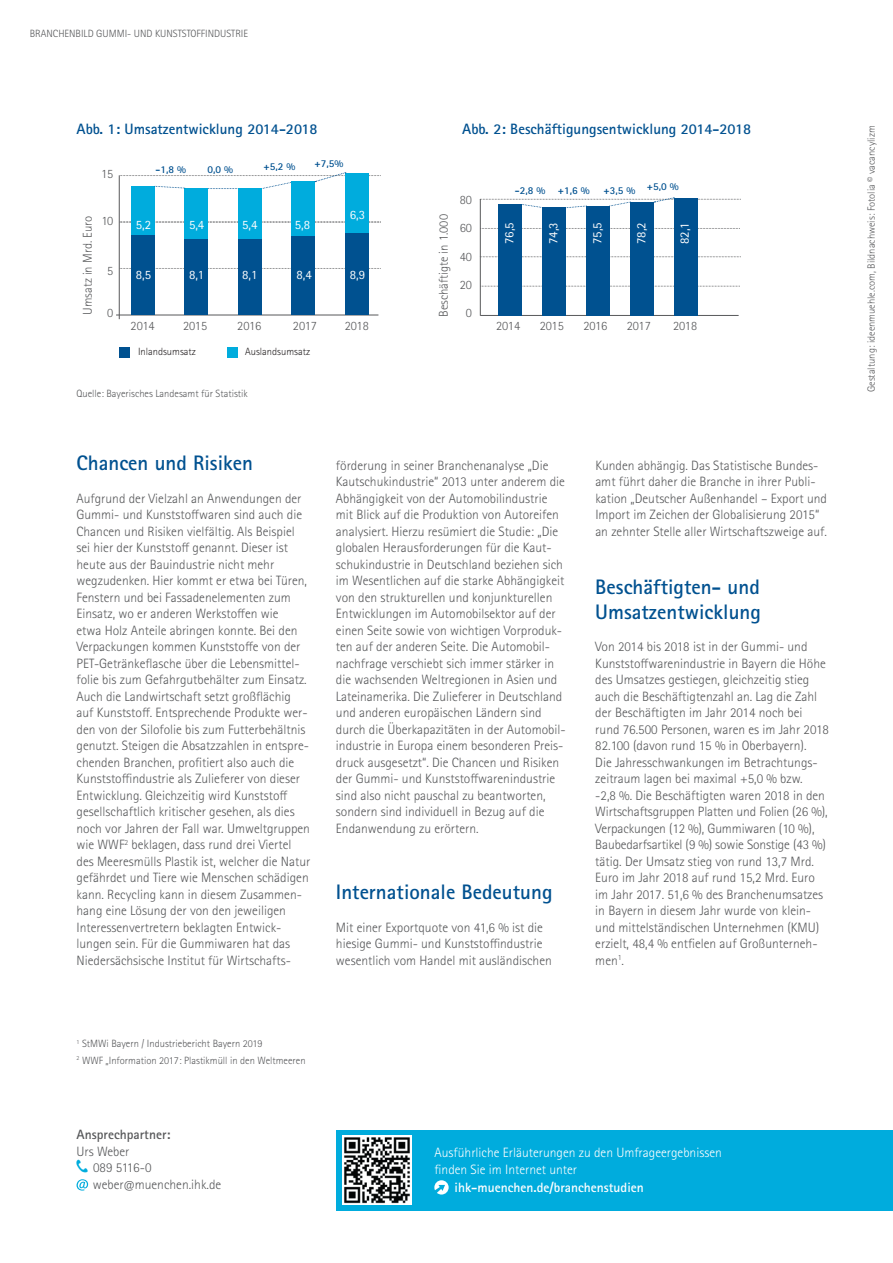
<style>
.page{position:relative;width:893px;height:1263px;background:#fff}
.page>*{position:absolute;margin:0;border:0;box-sizing:border-box;transform-origin:0 0}
.t1{font:700 21px/25.2px "Rotis Sans Serif Std";color:#005190}
.t2{font:700 15px "Rotis Sans Serif Std";color:#005190}
.t3{font:300 13.5px/16.5px "Rotis Sans Serif Std";color:#57585a}
.t4{font:300 13.5px/16.5px "Rotis Sans Serif Std";color:#fff}
.t5{font:700 13.5px "Rotis Sans Serif Std";color:#fff}
.t6{font:700 13.5px "Rotis Sans Serif Std";color:#57585a}
.t7{font:300 12.75px "Rotis Sans Serif Std";color:#57585a}
.t8{font:12.75px "Rotis Sans Serif Std";color:#fff}
.t9{font:300 12.75px "Rotis Sans Serif Std";color:#fff}
.t10{font:300 10.5px/16.5px "Rotis Sans Serif Std";color:#57585a}
.t11{font:700 10.5px "Rotis Sans Serif Std";color:#005190}
.t12{font:300 10.5px "Rotis Sans Serif Std";color:#231f20}
</style>
<div class="page">
<svg style="left:120px;top:268px;width:261px;height:1px"></svg>
<svg style="left:120px;top:222px;width:261px;height:1px"></svg>
<hr style="left:119px;top:175px;width:1px;height:144px;background:#57585a">
<hr style="left:116px;top:315px;width:262px;height:1px;background:#57585a">
<div style="left:346px;top:232px;width:23px;height:83px;background:#005190"></div>
<div style="left:346px;top:173px;width:23px;height:59px;background:#00acdd"></div>
<div style="left:227px;top:347px;width:10px;height:11px;background:#00acdd"></div>
<div style="left:119px;top:347px;width:11px;height:11px;background:#005190"></div>
<div style="left:132px;top:235px;width:23px;height:80px;background:#005190"></div>
<div style="left:132px;top:186px;width:23px;height:49px;background:#00acdd"></div>
<div style="left:185px;top:239px;width:23px;height:76px;background:#005190"></div>
<div style="left:185px;top:188px;width:23px;height:51px;background:#00acdd"></div>
<div style="left:238px;top:239px;width:23px;height:76px;background:#005190"></div>
<div style="left:238px;top:188px;width:23px;height:51px;background:#00acdd"></div>
<div style="left:292px;top:236px;width:23px;height:79px;background:#005190"></div>
<div style="left:292px;top:182px;width:23px;height:54px;background:#00acdd"></div>
<svg style="left:481px;top:257px;width:260px;height:1px"></svg>
<svg style="left:481px;top:286px;width:259px;height:1px"></svg>
<svg style="left:481px;top:228px;width:259px;height:1px"></svg>
<hr style="left:480px;top:199px;width:1px;height:117px;background:#57585a">
<hr style="left:480px;top:315px;width:259px;height:1px;background:#57585a">
<div style="left:674px;top:198px;width:23px;height:118px;background:#005190"></div>
<div style="left:337px;top:1130px;width:556px;height:80px;background:#00acdd"></div>
<img style="left:342px;top:1135px;width:69px;height:70px">
<svg style="left:77px;top:1159px;width:11px;height:13px"></svg>
<svg style="left:77px;top:1179px;width:11px;height:11px"></svg>
<svg style="left:434px;top:1180px;width:15px;height:14px"></svg>
<svg style="left:120px;top:172px;width:261px;height:17px"></svg>
<div style="left:498px;top:204px;width:24px;height:112px;background:#005190"></div>
<div style="left:542px;top:208px;width:24px;height:108px;background:#005190"></div>
<div style="left:586px;top:206px;width:24px;height:110px;background:#005190"></div>
<div style="left:631px;top:202px;width:23px;height:114px;background:#005190"></div>
<svg style="left:480px;top:197px;width:261px;height:11px"></svg>
<p class="t10" style="left:30px;top:25px;width:220px">BRANCHENBILD GUMMI- UND KUNSTSTOFFINDUSTRIE</p>
<p class="t2" style="left:77px;top:120px;width:243px">Abb. 1: Umsatzentwicklung 2014-2018</p>
<p class="t2" style="left:462px;top:119px;width:290px">Abb. 2: Beschäftigungsentwicklung 2014-2018</p>
<p class="t7" style="left:80px;top:315px;width:101px;rotate:-90deg">Umsatz in Mrd. Euro</p>
<p class="t7" style="left:101px;top:167px;width:14px">15</p>
<p class="t7" style="left:102px;top:213px;width:13px">10</p>
<p class="t7" style="left:107px;top:263px;width:8px">5</p>
<p class="t7" style="left:107px;top:305px;width:8px">0</p>
<p class="t11" style="left:156px;top:163px;width:32px">-1,8 %</p>
<p class="t11" style="left:208px;top:163px;width:27px">0,0 %</p>
<p class="t11" style="left:263px;top:160px;width:33px">+5,2 %</p>
<p class="t11" style="left:315px;top:156px;width:30px">+7,5%</p>
<p class="t8" style="left:136px;top:218px;width:17px">5,2</p>
<p class="t8" style="left:136px;top:267px;width:17px">8,5</p>
<p class="t8" style="left:189px;top:218px;width:17px">5,4</p>
<p class="t8" style="left:189px;top:267px;width:17px">8,1</p>
<p class="t8" style="left:242px;top:218px;width:17px">5,4</p>
<p class="t8" style="left:295px;top:218px;width:17px">5,8</p>
<p class="t8" style="left:242px;top:267px;width:17px">8,1</p>
<p class="t8" style="left:296px;top:267px;width:17px">8,4</p>
<p class="t9" style="left:304px;top:267px;width:8px">1</p>
<p class="t8" style="left:350px;top:207px;width:17px">6,3</p>
<p class="t8" style="left:350px;top:267px;width:17px">8,9</p>
<p class="t7" style="left:131px;top:319px;width:26px">2014</p>
<p class="t7" style="left:183px;top:319px;width:26px">2015</p>
<p class="t7" style="left:237px;top:319px;width:26px">2016</p>
<p class="t7" style="left:293px;top:319px;width:26px">2017</p>
<p class="t7" style="left:345px;top:319px;width:26px">2018</p>
<p class="t12" style="left:138px;top:345px;width:59px">Inlandsumsatz</p>
<p class="t12" style="left:245px;top:345px;width:66px">Auslandsumsatz</p>
<p class="t10" style="left:77px;top:385px;width:173px">Quelle: Bayerisches Landesamt für Statistik</p>
<p class="t7" style="left:460px;top:192px;width:14px">80</p>
<p class="t7" style="left:436px;top:317px;width:104px;rotate:-90deg">Beschäftigte in 1.000</p>
<p class="t7" style="left:460px;top:221px;width:14px">60</p>
<p class="t7" style="left:460px;top:249px;width:14px">40</p>
<p class="t7" style="left:460px;top:277px;width:14px">20</p>
<p class="t7" style="left:466px;top:305px;width:8px">0</p>
<p class="t11" style="left:515px;top:183px;width:76px">-2,8 % +1,6 %</p>
<p class="t11" style="left:603px;top:183px;width:33px">+3,5 %</p>
<p class="t11" style="left:647px;top:180px;width:33px">+5,0 %</p>
<p class="t8" style="left:502px;top:244px;width:23px;rotate:-90deg">76,5</p>
<p class="t8" style="left:546px;top:244px;width:23px;rotate:-90deg">74,3</p>
<p class="t8" style="left:590px;top:244px;width:23px;rotate:-90deg">75,5</p>
<p class="t8" style="left:634px;top:244px;width:23px;rotate:-90deg">78,2</p>
<p class="t8" style="left:677px;top:244px;width:23px;rotate:-90deg">82,1</p>
<p class="t7" style="left:496px;top:319px;width:26px">2014</p>
<p class="t7" style="left:540px;top:319px;width:26px">2015</p>
<p class="t7" style="left:583px;top:319px;width:26px">2016</p>
<p class="t7" style="left:627px;top:319px;width:26px">2017</p>
<p class="t7" style="left:673px;top:319px;width:26px">2018</p>
<h1 class="t1" style="left:77px;top:450px;width:178px">Chancen und Risiken</h1>
<p class="t3" style="left:77px;top:490px;width:235px">Aufgrund der Vielzahl an Anwendungen der Gummi- und Kunststoffwaren sind auch die Chancen und Risiken vielfältig. Als Beispiel sei hier der Kunststoff genannt. Dieser ist heute aus der Bauindustrie nicht mehr wegzudenken. Hier kommt er etwa bei Türen, Fenstern und bei Fassadenelementen zum Einsatz, wo er anderen Werkstoffen wie<br>etwa Holz Anteile abringen konnte. Bei den Verpackungen kommen Kunststoffe von der PET-Getränkeflasche über die Lebensmittel&shy;folie bis zum Gefahrgutbehälter zum Einsatz.<br>Auch die Landwirtschaft setzt großflächig auf Kunststoff. Entsprechende Produkte wer&shy;den von der Silofolie bis zum Futterbehältnis genutzt. Steigen die Absatzzahlen in entspre&shy;chenden Branchen, profitiert also auch die Kunststoffindustrie als Zulieferer von dieser Entwicklung. Gleichzeitig wird Kunststoff gesellschaftlich kritischer gesehen, als dies noch vor Jahren der Fall war. Umweltgruppen wie WWF<sup>2</sup> beklagen, dass rund drei Viertel des Meeresmülls Plastik ist, welcher die Natur gefährdet und Tiere wie Menschen schädigen kann. Recycling kann in diesem Zusammen&shy;hang eine Lösung der von den jeweiligen Interessenvertretern beklagten Entwick&shy;lungen sein. Für die Gummiwaren hat das Niedersächsische Institut für Wirtschafts-</p>
<p class="t3" style="left:336px;top:457px;width:231px">förderung in seiner Branchenanalyse „Die Kautschukindustrie“ 2013 unter anderem die Abhängigkeit von der Automobilindustrie mit Blick auf die Produktion von Autoreifen analysiert. Hierzu resümiert die Studie: „Die globalen Herausforderungen für die Kaut&shy;schukindustrie in Deutschland beziehen sich im Wesentlichen auf die starke Abhängigkeit von den strukturellen und konjunkturellen Entwicklungen im Automobilsektor auf der einen Seite sowie von wichtigen Vorproduk&shy;ten auf der anderen Seite. Die Automobil&shy;nachfrage verschiebt sich immer stärker in die wachsenden Weltregionen in Asien und Lateinamerika. Die Zulieferer in Deutschland und anderen europäischen Ländern sind durch die Überkapazitäten in der Automobil&shy;industrie in Europa einem besonderen Preis&shy;druck ausgesetzt“. Die Chancen und Risiken der Gummi- und Kunststoffwarenindustrie sind also nicht pauschal zu beantworten, sondern sind individuell in Bezug auf die Endanwendung zu erörtern.</p>
<h1 class="t1" style="left:336px;top:879px;width:218px">Internationale Bedeutung</h1>
<p class="t3" style="left:336px;top:919px;width:217px">Mit einer Exportquote von 41,6 % ist die hiesige Gummi- und Kunststoffindustrie wesentlich vom Handel mit ausländischen</p>
<p class="t10" style="left:77px;top:1036px;width:231px"><sup>1</sup> StMWi Bayern / Industriebericht Bayern 2019<br><sup>2</sup> WWF „Information 2017: Plastikmüll in den Weltmeeren</p>
<p class="t3" style="left:595px;top:457px;width:233px">Kunden abhängig. Das Statistische Bundes&shy;amt führt daher die Branche in ihrer Publi&shy;kation „Deutscher Außenhandel – Export und Import im Zeichen der Globalisierung 2015“ an zehnter Stelle aller Wirtschaftszweige auf.</p>
<h1 class="t1" style="left:595px;top:574px;width:167px">Beschäftigten- und<br>Umsatzentwicklung</h1>
<p class="t3" style="left:595px;top:639px;width:235px">Von 2014 bis 2018 ist in der Gummi- und Kunststoffwarenindustrie in Bayern die Höhe des Umsatzes gestiegen, gleichzeitig stieg auch die Beschäftigtenzahl an. Lag die Zahl der Beschäftigten im Jahr 2014 noch bei rund 76.500 Personen, waren es im Jahr 2018<br>82.100 (davon rund 15 % in Oberbayern).<br>Die Jahresschwankungen im Betrachtungs&shy;zeitraum lagen bei maximal +5,0 % bzw.<br>-2,8 %. Die Beschäftigten waren 2018 in den Wirtschaftsgruppen Platten und Folien (26 %), Verpackungen (12 %), Gummiwaren (10 %), Baubedarfsartikel (9 %) sowie Sonstige (43 %) tätig. Der Umsatz stieg von rund 13,7 Mrd.<br>Euro im Jahr 2018 auf rund 15,2 Mrd. Euro im Jahr 2017. 51,6 % des Branchenumsatzes in Bayern in diesem Jahr wurde von klein&shy;und mittelständischen Unternehmen (KMU) erzielt, 48,4 % entfielen auf Großunterneh&shy;men<sup>1</sup>.</p>
<p class="t6" style="left:77px;top:1126px;width:95px">Ansprechpartner:</p>
<p class="t3" style="left:93px;top:1143px;width:130px;text-indent:-16px">Urs Weber<br>089 5116-0 weber@muenchen.ihk.de</p>
<p class="t4" style="left:435px;top:1145px;width:289px">Ausführliche Erläuterungen zu den Umfrageergebnissen finden Sie im Internet unter</p>
<p class="t5" style="left:455px;top:1179px;width:191px">ihk-muenchen.de/branchenstudien</p>
<p class="t10" style="left:863px;top:392px;width:268px;rotate:-90deg">Gestaltung: ideenmuehle.com, Bildnachweis: Fotolia © vacancylizm</p>
</div>
